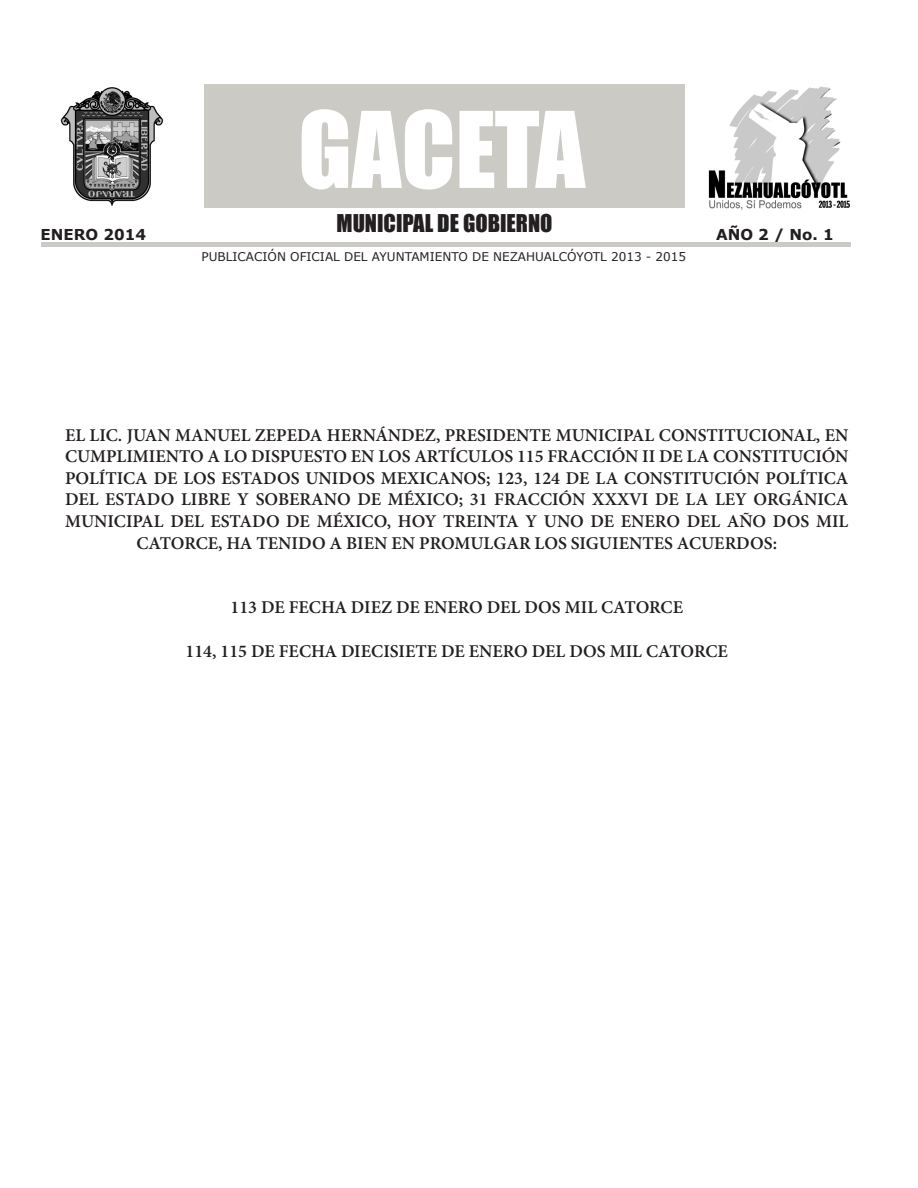
<style>
.page{position:relative;width:918px;height:1188px;background:#fff}
.page>*{position:absolute;margin:0;border:0;box-sizing:border-box;transform-origin:0 0}
.t1{font:97.5px "Impact";color:#fff}
.t2{font:22.5px "Impact";color:#231f20}
.t3{font:600 18px/21.6px "Minion Pro";color:#231f20;text-align:center}
.t4{font:700 15px "Verdana";color:#231f20}
.t5{font:12px "Verdana";color:#231f20}
</style>
<div class="page">
<img style="left:60px;top:87px;width:104px;height:119px">
<img style="left:708px;top:86px;width:142px;height:124px">
<div style="left:204px;top:84px;width:480px;height:124px;background:#cccac4"></div>
<div style="left:41px;top:242px;width:810px;height:5px;background:#cccac4"></div>
<p class="t1" style="left:298px;top:74px;width:289px">GACETA</p>
<p class="t2" style="left:337px;top:205px;width:218px">MUNICIPAL DE GOBIERNO</p>
<p class="t5" style="left:202px;top:248px;width:486px">PUBLICACIÓN OFICIAL DEL AYUNTAMIENTO DE NEZAHUALCÓYOTL 2013 - 2015</p>
<p class="t4" style="left:41px;top:223px;width:107px">ENERO 2014</p>
<p class="t4" style="left:716px;top:223px;width:119px">AÑO 2 / No. 1</p>
<p class="t3" style="left:65px;top:424px;width:785px">EL LIC. JUAN MANUEL ZEPEDA HERNÁNDEZ, PRESIDENTE MUNICIPAL CONSTITUCIONAL, EN CUMPLIMIENTO A LO DISPUESTO EN LOS ARTÍCULOS 115 FRACCIÓN II DE LA CONSTITUCIÓN POLÍTICA DE LOS ESTADOS UNIDOS MEXICANOS; 123, 124 DE LA CONSTITUCIÓN POLÍTICA DEL ESTADO LIBRE Y SOBERANO DE MÉXICO; 31 FRACCIÓN XXXVI DE LA LEY ORGÁNICA MUNICIPAL DEL ESTADO DE MÉXICO, HOY TREINTA Y UNO DE ENERO DEL AÑO DOS MIL CATORCE, HA TENIDO A BIEN EN PROMULGAR LOS SIGUIENTES ACUERDOS:</p>
<p class="t3" style="left:230px;top:597px;width:454px">113 DE FECHA DIEZ DE ENERO DEL DOS MIL CATORCE</p>
<p class="t3" style="left:186px;top:640px;width:544px">114, 115 DE FECHA DIECISIETE DE ENERO DEL DOS MIL CATORCE</p>
</div>
